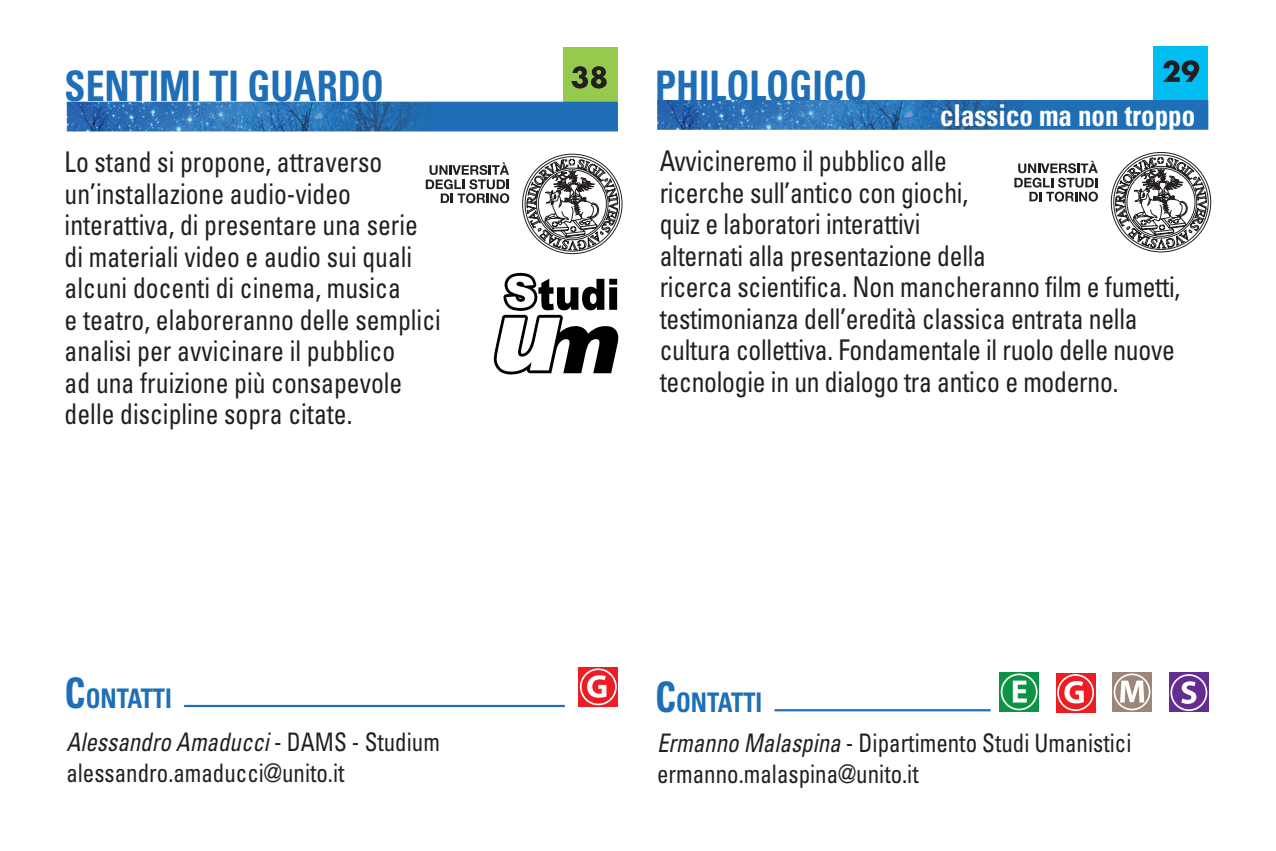
<style>
.page{position:relative;width:1276px;height:851px;background:#fff}
.page>*{position:absolute;margin:0;border:0;box-sizing:border-box;transform-origin:0 0}
.t1{font:700 condensed 42px "Univers LT Std";color:#1f6fb8;scale:.9 1}
.t2{font:700 condensed 30px "Univers LT Std";color:#fff;scale:.9 1}
.t3{font:condensed 28.5px/31.5px "Univers LT Std";letter-spacing:-.01em;color:#231f20;scale:.9 1}
.t4{font:700 condensed 27px "Univers LT Std";color:#1f6fb8;scale:.9 1}
.t5{font:condensed 25.5px/30.6px "Univers LT Std";color:#231f20;scale:.9 1}
.s1{font-size:42px}
.s2{font-style:italic}
</style>
<div class="page">
<div style="left:563px;top:48px;width:55px;height:54px;background:#96ca4e"></div>
<svg style="left:571px;top:66px;width:36px;height:22px"></svg>
<img style="left:67px;top:102px;width:551px;height:29px">
<svg style="left:522px;top:154px;width:100px;height:101px"></svg>
<svg style="left:426px;top:162px;width:83px;height:41px"></svg>
<hr style="left:184px;top:704px;width:381px;height:3px;background:#1f6fb8">
<svg style="left:578px;top:667px;width:40px;height:39px"></svg>
<div style="left:580px;top:668px;width:37px;height:37px;border:2px solid #fff;border-radius:50%"></div>
<svg style="left:587px;top:675px;width:19px;height:22px"></svg>
<svg style="left:493px;top:272px;width:125px;height:103px"></svg>
<div style="left:1153px;top:46px;width:54px;height:54px;background:#01bdf2"></div>
<svg style="left:1163px;top:60px;width:36px;height:22px"></svg>
<img style="left:657px;top:100px;width:551px;height:30px">
<svg style="left:1111px;top:152px;width:100px;height:101px"></svg>
<svg style="left:1014px;top:161px;width:84px;height:40px"></svg>
<hr style="left:774px;top:709px;width:216px;height:2px;background:#1f6fb8">
<svg style="left:1056px;top:673px;width:39px;height:39px"></svg>
<div style="left:1057px;top:674px;width:37px;height:37px;border:2px solid #fff;border-radius:50%"></div>
<svg style="left:1064px;top:681px;width:19px;height:22px"></svg>
<svg style="left:999px;top:672px;width:39px;height:39px"></svg>
<div style="left:1000px;top:673px;width:37px;height:37px;border:2px solid #fff;border-radius:50%"></div>
<svg style="left:1012px;top:680px;width:14px;height:22px"></svg>
<svg style="left:1112px;top:672px;width:39px;height:39px"></svg>
<div style="left:1113px;top:673px;width:37px;height:37px;border:2px solid #fff;border-radius:50%"></div>
<svg style="left:1120px;top:680px;width:24px;height:22px"></svg>
<svg style="left:1169px;top:672px;width:39px;height:39px"></svg>
<div style="left:1170px;top:674px;width:37px;height:37px;border:2px solid #fff;border-radius:50%"></div>
<svg style="left:1181px;top:681px;width:15px;height:22px"></svg>
<h1 class="t1" style="left:65px;top:61px;width:356px">SENTIMI TI GUARDO</h1>
<p class="t3" style="left:65px;top:146px;width:419px">Lo stand si propone, attraverso un’installazione audio-video interattiva, di presentare una serie di materiali video e audio sui quali alcuni docenti di cinema, musica<br>e teatro, elaboreranno delle semplici analisi per avvicinare il pubblico<br>ad una fruizione più consapevole delle discipline sopra citate.</p>
<p class="t4" style="left:65px;top:681px;width:121px"><span class="s1">C</span>ONTATTI</p>
<p class="t5" style="left:66px;top:726px;width:416px"><span class="s2">Alessandro Amaducci</span> - DAMS - Studium alessandro.amaducci@unito.it</p>
<h1 class="t1" style="left:655px;top:60px;width:237px">PHILOLOGICO</h1>
<p class="t2" style="left:1002px;top:96px;width:211px">per le emergenze</p>
<p class="t3" style="left:659px;top:145px;width:580px">Avvicineremo il pubblico alle<br>ricerche sull’antico con giochi,<br>quiz e laboratori interattivi<br>alternati alla presentazione della<br>ricerca scientifica. Non mancheranno film e fumetti, testimonianza dell’eredità classica entrata nella cultura collettiva. Fondamentale il ruolo delle nuove tecnologie in un dialogo tra antico e moderno.</p>
<p class="t2" style="left:940px;top:96px;width:285px">classico ma non troppo</p>
<p class="t4" style="left:655px;top:685px;width:121px"><span class="s1">C</span>ONTATTI</p>
<p class="t5" style="left:657px;top:727px;width:528px"><span class="s2">Ermanno Malaspina</span> - Dipartimento Studi Umanistici ermanno.malaspina@unito.it</p>
</div>
